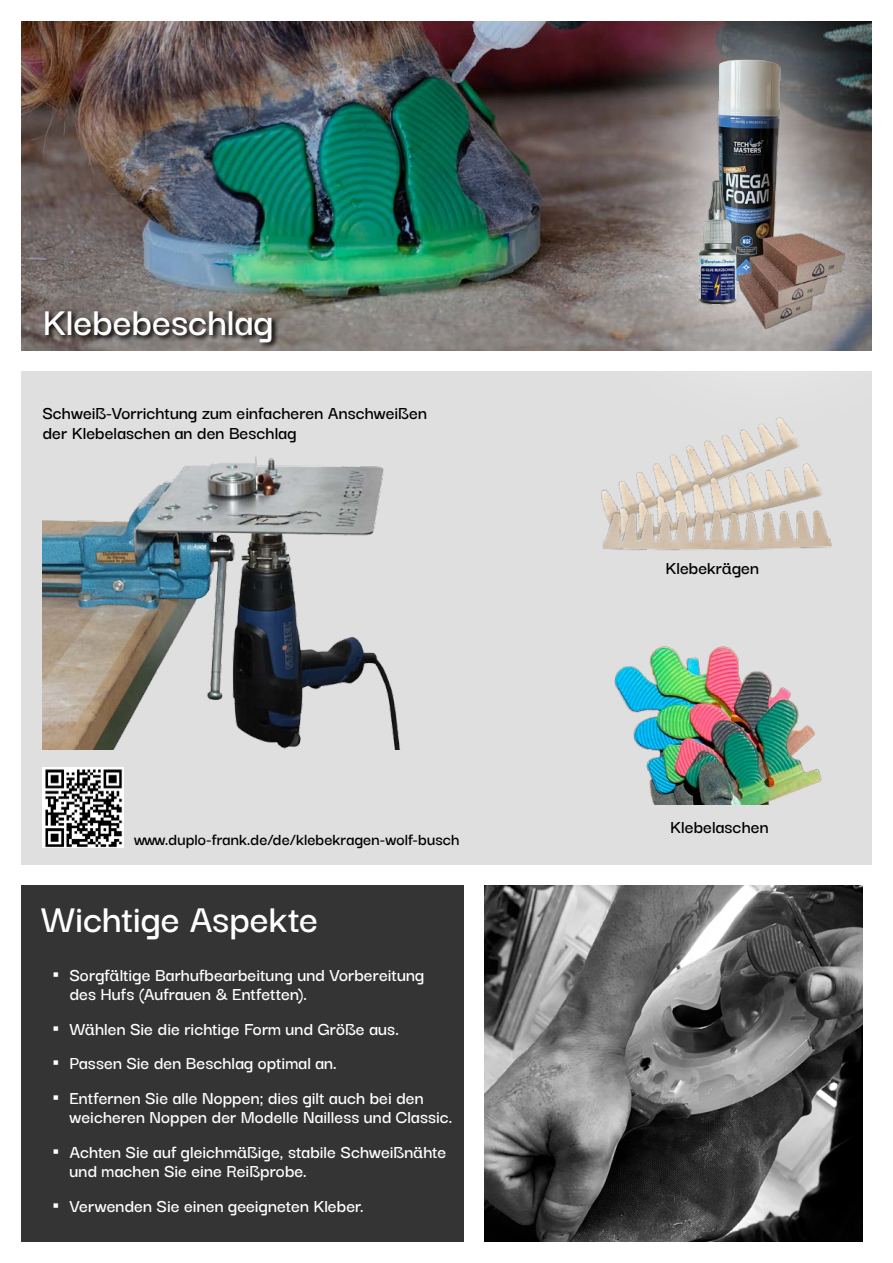
<style>
.page{position:relative;width:893px;height:1263px;background:#fff}
.page>*{position:absolute;margin:0;border:0;box-sizing:border-box;transform-origin:0 0}
.t1{font:600 42px "Darker Grotesque";letter-spacing:-.005em;color:#fff}
.t2{font:600 19.5px/19.5px "Darker Grotesque";color:#fff}
.t3{font:600 19.5px/19.5px "Darker Grotesque";color:#000}
.t4{font:600 18px "Darker Grotesque";letter-spacing:.005em;color:#000}
.s1{font-family:"Arial Narrow";font-weight:400}
</style>
<div class="page">
<div style="left:21px;top:361px;width:851px;height:506px;background:#dfdfe0"></div>
<div style="left:21px;top:867px;width:449px;height:375px;background:#343434"></div>
<img style="left:614px;top:646px;width:208px;height:158px">
<img style="left:21px;top:21px;width:548px;height:330px">
<img style="left:43px;top:456px;width:357px;height:293px">
<div style="left:0;top:351px;width:893px;height:20px;background:#fff"></div>
<img style="left:601px;top:452px;width:222px;height:48px">
<img style="left:602px;top:500px;width:230px;height:51px">
<svg style="left:569px;top:21px;width:303px;height:431px"></svg>
<img style="left:659px;top:21px;width:211px;height:328px">
<svg style="left:44px;top:310px;width:235px;height:40px;background:#635d59"></svg>
<img style="left:484px;top:885px;width:378px;height:357px">
<img style="left:43px;top:767px;width:80px;height:80px">
<div style="left:464px;top:872px;width:20px;height:380px;background:#fff"></div>
<div style="left:0;top:865px;width:893px;height:19px;background:#fff"></div>
<h1 class="t1" style="left:43px;top:290px;width:232px">Klebebeschlag</h1>
<p class="t3" style="left:43px;top:402px;width:386px">Schweiß-Vorrichtung zum einfacheren Anschweißen der Klebelaschen an den Beschlag</p>
<p class="t4" style="left:134px;top:826px;width:327px">www.duplo-frank.de/de/klebekragen-wolf-busch</p>
<h1 class="t1" style="left:41px;top:888px;width:279px">Wichtige Aspekte</h1>
<p class="t2" style="left:70px;top:963px;width:356px;text-indent:-17px"><span class="s1">▪</span> Sorgfältige Barhufbearbeitung und Vorbereitung des Hufs (Aufrauen &amp; Entfetten).</p>
<p class="t2" style="left:53px;top:1017px;width:348px"><span class="s1">▪</span> Wählen Sie die richtige Form und Größe aus.</p>
<p class="t2" style="left:53px;top:1052px;width:286px"><span class="s1">▪</span> Passen Sie den Beschlag optimal an.</p>
<p class="t2" style="left:70px;top:1086px;width:385px;text-indent:-17px"><span class="s1">▪</span> Entfernen Sie alle Noppen; dies gilt auch bei den weicheren Noppen der Modelle Nailless und Classic.</p>
<p class="t2" style="left:70px;top:1140px;width:378px;text-indent:-17px"><span class="s1">▪</span> Achten Sie auf gleichmäßige, stabile Schweißnähte und machen Sie eine Reißprobe.</p>
<p class="t2" style="left:53px;top:1194px;width:313px"><span class="s1">▪</span> Verwenden Sie einen geeigneten Kleber.</p>
<p class="t3" style="left:665px;top:557px;width:95px">Klebekrägen</p>
<p class="t3" style="left:670px;top:816px;width:100px">Klebelaschen</p>
</div>
